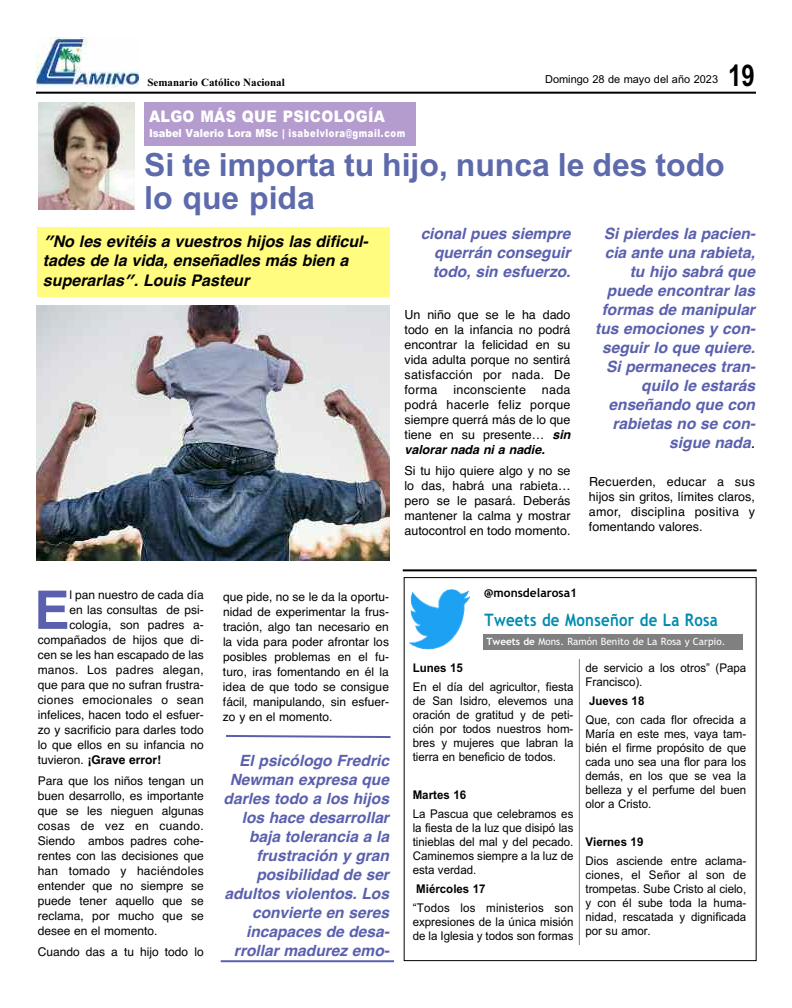
<style>
.page{position:relative;width:792px;height:1008px;background:#fff}
.page>*{position:absolute;margin:0;border:0;box-sizing:border-box;transform-origin:0 0}
.t1{font:700 53.1px "Helvetica";color:#5a60ad}
.t2{font:700 32px/33px "Arial";color:#5d6aab}
.t3{font:700 30px "Arial";color:#000;scale:.8 1}
.t4{font:700 17.2px "Trebuchet MS";letter-spacing:.015em;color:#008cad;scale:.87 1}
.t5{font:italic 700 16px/19.6px "Helvetica";color:#000}
.t6{font:900 16px "Arial";letter-spacing:.02em;color:#fff;scale:.9 1}
.t7{font:italic 700 15.5px/19px "Helvetica";color:#5a60ad;text-align:right}
.t8{font:12.5px/15px "Helvetica";color:#000;text-align:justify}
.t9{font:12.5px "Helvetica";letter-spacing:.02em;color:#000}
.t10{font:12px/15px "Helvetica";color:#000;text-align:justify}
.t11{font:12px/14px "Arial";color:#000;text-align:justify;scale:.96 1}
.t12{font:12px "Helvetica";letter-spacing:.02em;color:#000}
.t13{font:700 12px "Arial";color:#000;scale:.96 1}
.t14{font:700 12px "Helvetica";color:#000}
.t15{font:700 12px "Trebuchet MS";color:#000}
.t16{font:900 11px "Arial";letter-spacing:.03em;color:#fff;scale:.9 1}
.t17{font:700 11px "Times New Roman";color:#000}
.t18{font:11px "Arial";color:#000}
.t19{font:10px "Trebuchet MS";color:#fff}
.s1{font-weight:400;color:#000}
.s2{font-weight:700;font-style:italic}
.s3{font-weight:400}
.s4{font-weight:700}
</style>
<div class="page">
<hr style="left:36px;top:92px;width:720px;height:2px;background:#000">
<img style="left:36px;top:37px;width:103px;height:51px">
<img style="left:38px;top:102px;width:97px;height:108px">
<div style="left:37px;top:227px;width:353px;height:70px;background:#fffc80"></div>
<div style="left:404px;top:577px;width:353px;height:384px;border:1px solid #000"></div>
<img style="left:410px;top:589px;width:60px;height:61px">
<div style="left:483px;top:635px;width:260px;height:15px;background:#808080"></div>
<hr style="left:579px;top:659px;width:1px;height:286px;background:#808080">
<hr style="left:403px;top:569px;width:354px;height:2px;background:#000">
<div style="left:144px;top:102px;width:272px;height:44px;background:#b49ccf"></div>
<img style="left:36px;top:305px;width:354px;height:255px">
<svg style="left:226px;top:735px;width:165px;height:3px"></svg>
<hr style="left:221px;top:960px;width:173px;height:2px;background:#5a60ad">
<p class="t17" style="left:147px;top:76px;width:139px">Semanario Católico Nacional</p>
<p class="t18" style="left:545px;top:73px;width:175px">Domingo 28 de mayo del año 2023</p>
<h3 class="t6" style="left:149px;top:107px;width:264px">ALGO MÁS QUE PSICOLOGÍA</h3>
<p class="t16" style="left:149px;top:127px;width:286px">Isabel Valerio Lora MSc | isabelvlora@gmail.com</p>
<h3 class="t3" style="left:728px;top:58px;width:35px">19</h3>
<h2 class="t2" style="left:144px;top:149px;width:582px">Si te importa tu hijo, nunca le des todo lo que pida</h2>
<h3 class="t5" style="left:43px;top:232px;width:327px">″No les evitéis a vuestros hijos las dificul&shy;tades de la vida, enseñadles más bien a superarlas″. Louis Pasteur</h3>
<p class="t7" style="left:595px;top:224px;width:162px">Si pierdes la pacien&shy;cia ante una rabieta, tu hijo sabrá que puede encontrar las formas de manipular tus emociones y con&shy;seguir lo que quiere.<br>Si permaneces tran&shy;quilo le estarás enseñando que con rabietas no se con&shy;sigue nada<span class="s1">.</span></p>
<p class="t8" style="left:589px;top:474px;width:168px">Recuerden, educar a sus hijos sin gritos, límites claros, amor, disciplina positiva y fomentando valores.</p>
<p class="t7" style="left:433px;top:224px;width:139px;text-align:justify;text-indent:-12px">cional pues siempre querrán conseguir todo, sin esfuerzo.</p>
<p class="t8" style="left:405px;top:307px;width:168px">Un niño que se le ha dado todo en la infancia no podrá encontrar la felicidad en su vida adulta porque no sentirá satisfacción por nada. De forma</p>
<p class="t8" style="left:405px;top:382px;width:168px;text-indent:137px">nada podrá hacerle feliz porque siempre querrá más de lo que tiene en su presente… <span class="s2">sin valorar nada ni a nadie.</span></p>
<p class="t8" style="left:405px;top:463px;width:168px">Si tu hijo quiere algo y no se lo das, habrá una rabieta… pero se le pasará. Deberás mantener la calma y mostrar autocontrol en todo momento.</p>
<p class="t9" style="left:453px;top:382px;width:74px">inconsciente</p>
<h1 class="t1" style="left:34px;top:579px;width:37px">E</h1>
<p class="t10" style="left:69px;top:587px;width:136px">l pan nuestro de cada día</p>
<p class="t10" style="left:69px;top:602px;width:136px">en las consultas de psi-</p>
<p class="t10" style="left:69px;top:617px;width:136px">cología, son padres a-</p>
<p class="t10" style="left:38px;top:632px;width:168px">compañados de hijos que di-</p>
<p class="t10" style="left:38px;top:647px;width:168px">cen se les han escapado de las</p>
<p class="t12" style="left:38px;top:663px;width:168px">manos. Los padres alegan,</p>
<p class="t10" style="left:38px;top:677px;width:168px">que para que no sufran frustra-</p>
<p class="t12" style="left:38px;top:693px;width:168px">ciones emocionales o sean</p>
<p class="t10" style="left:38px;top:707px;width:168px">infelices, hacen todo el esfuer-</p>
<p class="t10" style="left:38px;top:722px;width:168px">zo y sacrificio para darles todo</p>
<p class="t10" style="left:38px;top:737px;width:168px">lo que ellos en su infancia no</p>
<p class="t14" style="left:38px;top:753px;width:125px"><span class="s3">tuvieron.</span> ¡Grave error!</p>
<p class="t10" style="left:38px;top:773px;width:168px">Para que los niños tengan un buen desarrollo, es importante que se les nieguen algunas cosas de vez en cuando.<br>Siendo ambos padres cohe&shy;rentes con las decisiones que han tomado y haciéndoles entender que no siempre se puede tener aquello que se reclama, por mucho que se desee en el momento.</p>
<p class="t10" style="left:38px;top:944px;width:168px">Cuando das a tu hijo todo lo</p>
<p class="t10" style="left:223px;top:589px;width:168px">que pide, no se le da la oportu&shy;nidad de experimentar la frus&shy;tración, algo tan necesario en la vida para poder afrontar los posibles problemas en el fu&shy;turo, iras fomentando en él la idea de que todo se consigue fácil, manipulando, sin esfuer&shy;zo y en el momento.</p>
<p class="t7" style="left:224px;top:751px;width:168px">El psicólogo Fredric<br>Newman expresa que darles todo a los hijos los hace desarrollar baja tolerancia a la frustración y gran posibilidad de ser adultos violentos. Los convierte en seres incapaces de desa&shy;rrollar madurez emo-</p>
<p class="t15" style="left:484px;top:586px;width:94px">@monsdelarosa1</p>
<h3 class="t4" style="left:485px;top:610px;width:270px">Tweets de Monseñor de La Rosa</h3>
<p class="t19" style="left:486px;top:636px;width:241px"><span class="s4">Tweets de</span> Mons. Ramón Benito de La Rosa y Carpio.</p>
<p class="t13" style="left:413px;top:661px;width:54px">Lunes 15</p>
<p class="t11" style="left:413px;top:680px;width:169px">En el día del agricultor, fiesta de San Isidro, elevemos una oración de gratitud y de peti&shy;ción por todos nuestros hom&shy;bres y mujeres que labran la tierra en beneficio de todos.</p>
<p class="t13" style="left:413px;top:788px;width:57px">Martes 16</p>
<p class="t11" style="left:413px;top:807px;width:169px">La Pascua que celebramos es la fiesta de la luz que disipó las tinieblas del mal y del pecado.<br>Caminemos siempre a la luz de esta verdad.</p>
<p class="t13" style="left:416px;top:882px;width:74px">Miércoles 17</p>
<p class="t11" style="left:413px;top:901px;width:169px">“Todos los ministerios son expresiones de la única misión de la Iglesia y todos son formas</p>
<p class="t11" style="left:585px;top:661px;width:169px">de servicio a los otros” (Papa<br>Francisco).</p>
<p class="t13" style="left:589px;top:694px;width:59px">Jueves 18</p>
<p class="t11" style="left:585px;top:713px;width:169px">Que, con cada flor ofrecida a María en este mes, vaya tam&shy;bién el firme propósito de que cada uno sea una flor para los demás, en los que se vea la belleza y el perfume del buen olor a Cristo.</p>
<p class="t13" style="left:585px;top:835px;width:62px">Viernes 19</p>
<p class="t11" style="left:585px;top:854px;width:169px">Dios asciende entre aclama&shy;ciones, el Señor al son de trompetas. Sube Cristo al cielo, y con él sube toda la huma&shy;nidad, rescatada y dignificada por su amor.</p>
</div>
